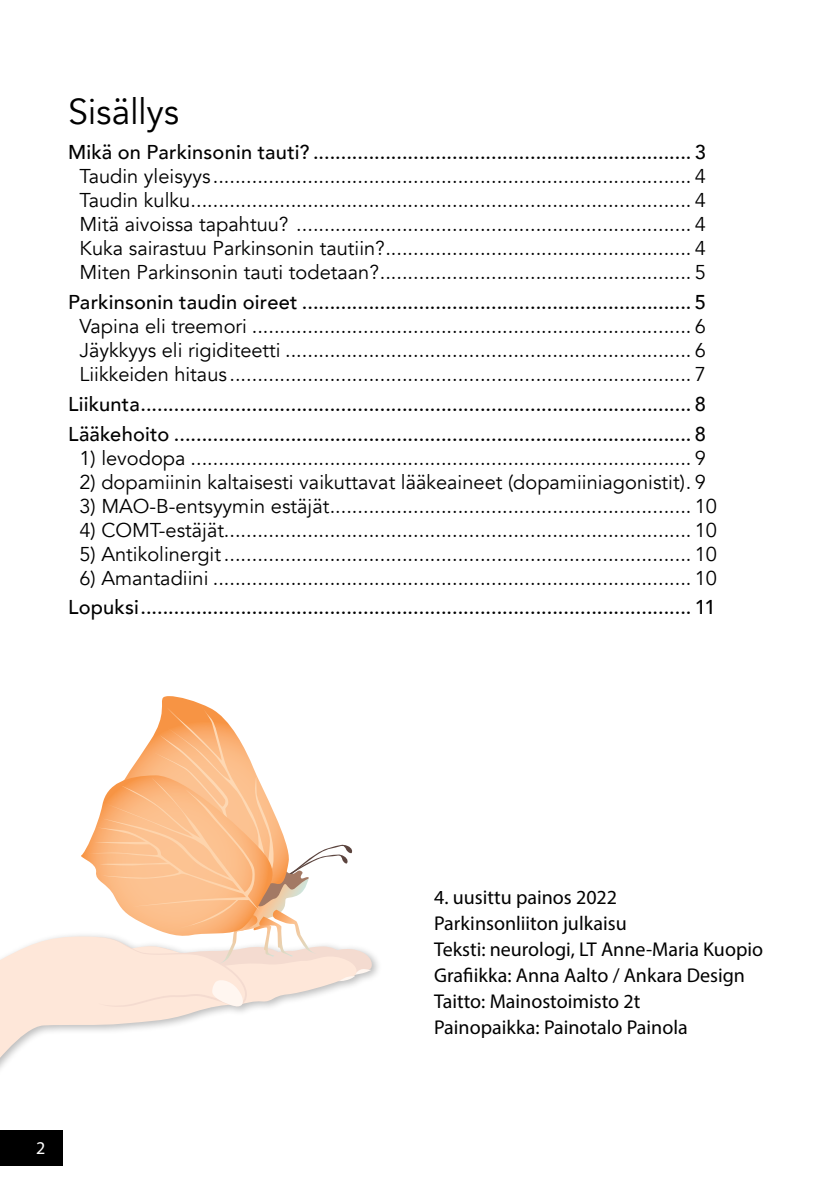
<style>
.page{position:relative;width:840px;height:1191px;background:#fff}
.page>*{position:absolute;margin:0;border:0;box-sizing:border-box;transform-origin:0 0}
.Sisällys{font:36px "Avenir";letter-spacing:-.005em;color:#000}
.t1{font:20px "Avenir";color:#000}
.t2{font:500 20px "Avenir";letter-spacing:.01em;color:#000}
.leipis{font:20px/26px "Myriad Pro";color:#000}
.t3{font:18px "Myriad Pro";color:#fff}
</style>
<div class="page">
<hr style="left:839px;top:98px;width:1px;height:504px;background:#c7e2e7">
<svg style="left:0;top:936px;width:254px;height:230px"></svg>
<svg style="left:78px;top:696px;width:293px;height:312px"></svg>
<p class="Sisällys" style="left:68px;top:90px;width:113px">Sisällys</p>
<p class="t2" style="left:68px;top:135px;width:639px">Mikä on Parkinsonin tauti? .................................................................... 3</p>
<p class="t1" style="left:79px;top:165px;width:627px">Taudin yleisyys...................................................................................... 4</p>
<p class="t1" style="left:79px;top:189px;width:627px">Taudin kulku.......................................................................................... 4</p>
<p class="t1" style="left:79px;top:213px;width:627px">Mitä aivoissa tapahtuu? ....................................................................... 4</p>
<p class="t1" style="left:79px;top:237px;width:627px">Kuka sairastuu Parkinsonin tautiin?....................................................... 4</p>
<p class="t1" style="left:79px;top:261px;width:627px">Miten Parkinsonin tauti todetaan?........................................................ 5</p>
<p class="t2" style="left:68px;top:285px;width:639px">Parkinsonin taudin oireet ...................................................................... 5</p>
<p class="t1" style="left:79px;top:314px;width:627px">Vapina eli treemori ............................................................................... 6</p>
<p class="t1" style="left:79px;top:338px;width:627px">Jäykkyys eli rigiditeetti ......................................................................... 6</p>
<p class="t1" style="left:79px;top:362px;width:627px">Liikkeiden hitaus ................................................................................... 7</p>
<p class="t2" style="left:68px;top:386px;width:639px">Liikunta................................................................................................... 8</p>
<p class="t2" style="left:68px;top:416px;width:639px">Lääkehoito ............................................................................................. 8</p>
<p class="t1" style="left:79px;top:446px;width:627px">1) levodopa .......................................................................................... 9</p>
<p class="t1" style="left:79px;top:470px;width:627px">2) dopamiinin kaltaisesti vaikuttavat lääkeaineet (dopamiiniagonistit). 9</p>
<p class="t1" style="left:79px;top:494px;width:638px">3) MAO-B-entsyymin estäjät................................................................. 10</p>
<p class="t1" style="left:79px;top:518px;width:638px">4) COMT-estäjät.................................................................................... 10</p>
<p class="t1" style="left:79px;top:542px;width:638px">5) Antikolinergit.................................................................................... 10</p>
<p class="t1" style="left:79px;top:566px;width:638px">6) Amantadiini ...................................................................................... 10</p>
<p class="t2" style="left:68px;top:590px;width:648px">Lopuksi................................................................................................... 11</p>
<p class="t3" style="left:36px;top:1137px;width:11px">2</p>
<p class="leipis" style="left:434px;top:884px;width:330px">4. uusittu painos 2022<br>Parkinsonliiton julkaisu<br>Teksti: neurologi, LT Anne-Maria Kuopio<br>Grafiikka: Anna Aalto / Ankara Design<br>Taitto: Mainostoimisto 2t<br>Painopaikka: Painotalo Painola</p>
</div>
